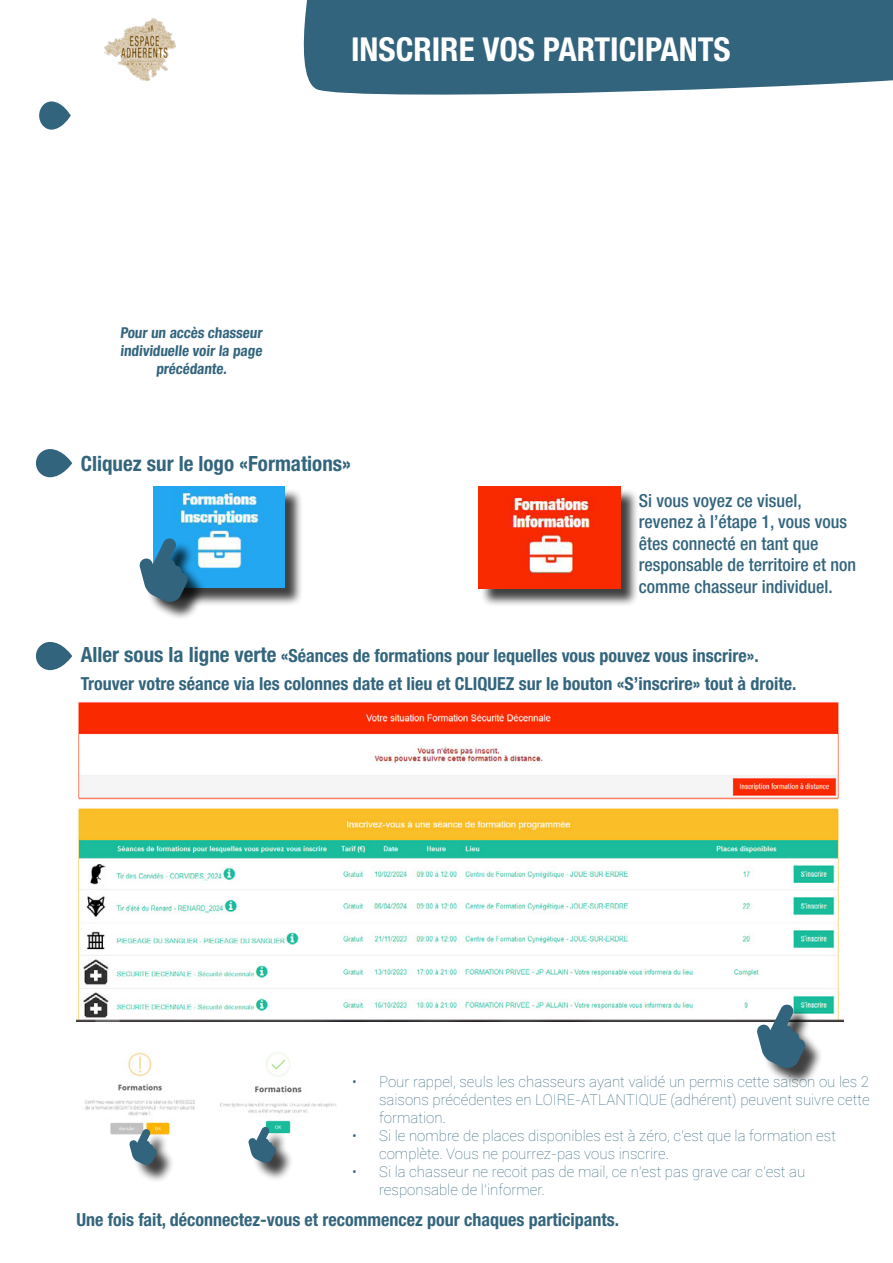
<style>
.page{position:relative;width:893px;height:1263px;background:#fff}
.page>*{position:absolute;margin:0;border:0;box-sizing:border-box;transform-origin:0 0}
.t1{font:700 condensed 33px "Helvetica Neue LT Std";color:#fff}
.t2{font:700 condensed 21px "Helvetica Neue LT Std";color:#33657d}
.t3{font:700 condensed 18px/28px "Helvetica Neue LT Std";color:#33657d}
.t4{font:500 condensed 18px/21.6px "Helvetica Neue LT Std";color:#33657d}
.t5{font:100 15px/18px "Roboto";color:#33657d}
.t6{font:700 condensed 15px/18px "Helvetica Neue LT Std";color:#32647d;text-align:center}
.s1{font-size:21px}
</style>
<div class="page">
<div style="left:303px;top:0;width:590px;height:95px;background:#32647d"></div>
<div style="left:155px;top:488px;width:148px;height:118px;background:#000;opacity:.75"></div>
<img style="left:154px;top:486px;width:130px;height:102px">
<img style="left:104px;top:19px;width:71px;height:62px">
<svg style="left:39px;top:101px;width:32px;height:29px"></svg>
<div style="left:480px;top:488px;width:159px;height:119px;background:#000;opacity:.75"></div>
<img style="left:478px;top:486px;width:142px;height:102px">
<div style="left:36px;top:449px;width:36px;height:28px;background:#32647d;border-radius:14px"></div>
<div style="left:36px;top:642px;width:36px;height:28px;background:#32647d;border-radius:14px"></div>
<div style="left:142px;top:541px;width:65px;height:79px;background:#000;opacity:.75"></div>
<svg style="left:139px;top:538px;width:50px;height:65px"></svg>
<img style="left:77px;top:701px;width:766px;height:321px">
<div style="left:759px;top:1007px;width:65px;height:80px;background:#000;opacity:.75"></div>
<svg style="left:756px;top:1004px;width:50px;height:65px"></svg>
<img style="left:84px;top:1052px;width:111px;height:83px">
<img style="left:220px;top:1052px;width:117px;height:78px">
<div style="left:132px;top:1132px;width:43px;height:52px;background:#000;opacity:.75"></div>
<svg style="left:128px;top:1127px;width:30px;height:39px"></svg>
<div style="left:251px;top:1130px;width:43px;height:51px;background:#000;opacity:.75"></div>
<svg style="left:247px;top:1125px;width:30px;height:39px"></svg>
<h1 class="t1" style="left:351px;top:30px;width:381px">INSCRIRE VOS PARTICIPANTS</h1>
<p class="t6" style="left:120px;top:324px;width:145px">Pour un accès chasseur individuelle voir la page précédante.</p>
<h2 class="t2" style="left:81px;top:450px;width:272px">Cliquez sur le logo «Formations»</h2>
<p class="t4" style="left:639px;top:489px;width:219px">Si vous voyez ce visuel, revenez à l’étape 1, vous vous êtes connecté en tant que responsable de territoire et non comme chasseur individuel.</p>
<p class="t3" style="left:81px;top:642px;width:717px"><span class="s1">Aller sous la ligne verte</span> «Séances de formations pour lequelles vous pouvez vous inscrire».<br>Trouver votre séance via les colonnes date et lieu et CLIQUEZ sur le bouton «S’inscrire» tout à droite.</p>
<p class="t5" style="left:379px;top:1072px;width:492px;text-align:justify;text-indent:-27px">• Pour rappel, seuls les chasseurs ayant validé un permis cette saison ou les 2 saisons précédentes en LOIRE-ATLANTIQUE (adhérent) peuvent suivre cette formation.</p>
<p class="t5" style="left:379px;top:1126px;width:458px;text-indent:-27px">• Si le nombre de places disponibles est à zéro, c’est que la formation est complète. Vous ne pourrez-pas vous inscrire.</p>
<p class="t5" style="left:379px;top:1162px;width:428px;text-indent:-27px">• Si la chasseur ne recoit pas de mail, ce n’est pas grave car c’est au responsable de l’informer.</p>
<p class="t3" style="left:77px;top:1205px;width:544px">Une fois fait, déconnectez-vous et recommencez pour chaques participants.</p>
</div>
